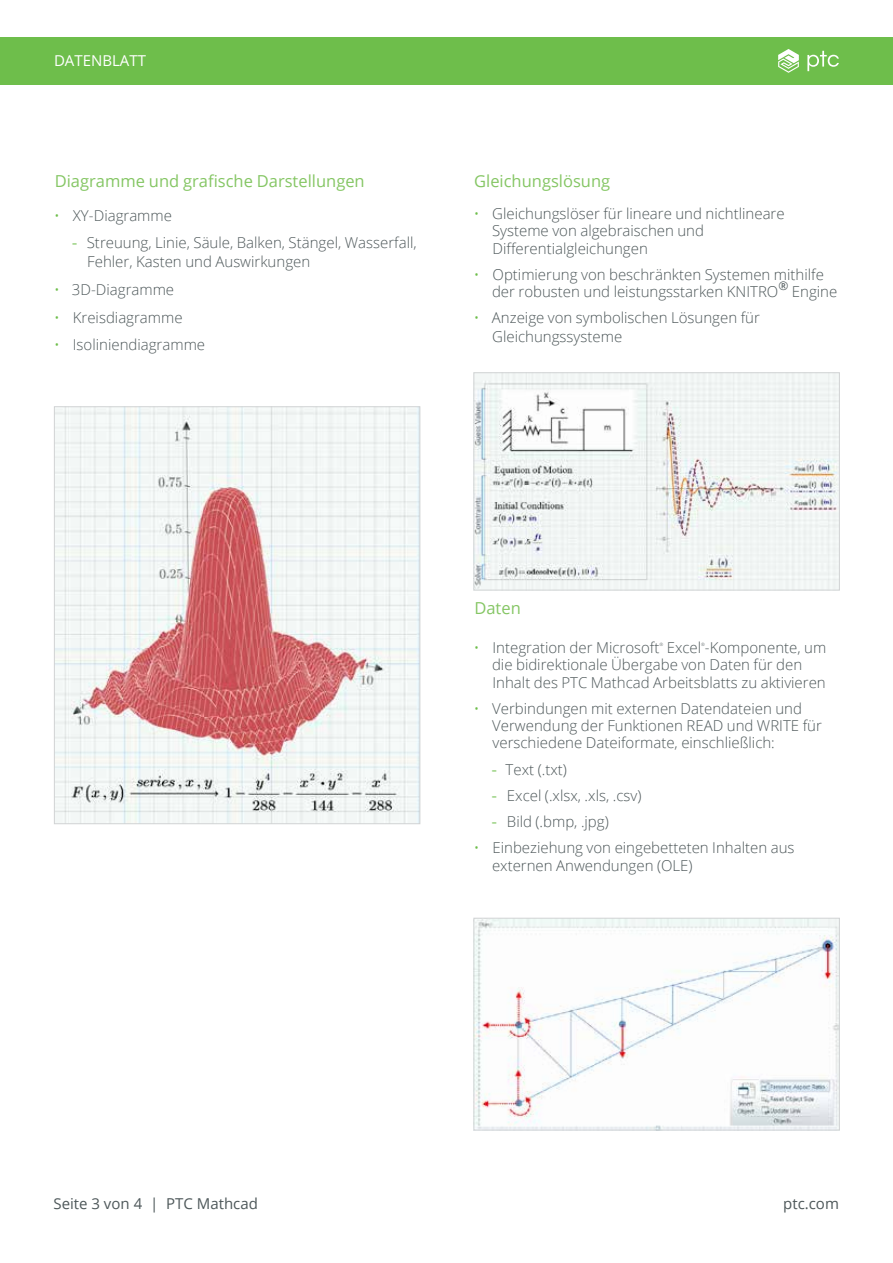
<style>
.page{position:relative;width:893px;height:1263px;background:#fff}
.page>*{position:absolute;margin:0;border:0;box-sizing:border-box;transform-origin:0 0}
.t1{font:16.5px "Open Sans";color:#85c664}
.t2{font:300 15px/17.2px "Open Sans";color:#4e585a}
.t3{font:15px "Open Sans";color:#4e585a}
.t4{font:15px "Open Sans";color:#fff}
.t5{font:12px "Open Sans";color:#4e585a}
.t6{font:300 4.5px "Open Sans";color:#4e585a}
.s1{color:#6ebe4b}
.s2{font-family:"DIN Pro";font-weight:400;color:#6ebe4b}
</style>
<div class="page">
<div style="left:0;top:37px;width:893px;height:48px;background:#6ebe4b"></div>
<svg style="left:778px;top:49px;width:21px;height:24px"></svg>
<svg style="left:807px;top:51px;width:32px;height:20px"></svg>
<img style="left:56px;top:408px;width:362px;height:414px">
<div style="left:54px;top:406px;width:366px;height:418px;border:1px solid #d1d3d4"></div>
<img style="left:475px;top:374px;width:363px;height:214px">
<div style="left:473px;top:372px;width:367px;height:218px;border:1px solid #d1d3d4"></div>
<img style="left:475px;top:920px;width:363px;height:208px">
<div style="left:473px;top:918px;width:367px;height:212px;border:1px solid #d1d3d4"></div>
<p class="t4" style="left:54px;top:50px;width:93px">DATENBLATT</p>
<p class="t1" style="left:55px;top:169px;width:311px">Diagramme und grafische Darstellungen</p>
<p class="t2" style="left:54px;top:206px;width:119px"><span class="s1">•</span> XY-Diagramme</p>
<p class="t2" style="left:87px;top:233px;width:331px;line-height:18.8px;text-indent:-16px"><span class="s2">-</span> Streuung, Linie, Säule, Balken, Stängel, Wasserfall,<br>Fehler, Kasten und Auswirkungen</p>
<p class="t2" style="left:54px;top:280px;width:122px"><span class="s1">•</span> 3D-Diagramme</p>
<p class="t2" style="left:54px;top:308px;width:130px"><span class="s1">•</span> Kreisdiagramme</p>
<p class="t2" style="left:54px;top:336px;width:153px"><span class="s1">•</span> Isoliniendiagramme</p>
<p class="t1" style="left:474px;top:169px;width:138px">Gleichungslösung</p>
<p class="t2" style="left:492px;top:205px;width:294px;text-indent:-18px"><span class="s1">•</span> Gleichungslöser für lineare und nichtlineare<br>Systeme von algebraischen und<br>Differentialgleichungen</p>
<p class="t2" style="left:492px;top:265px;width:333px;text-indent:-18px"><span class="s1">•</span> Optimierung von beschränkten Systemen mithilfe der robusten und leistungsstarken KNITRO</p>
<p class="t5" style="left:778px;top:277px;width:11px">®</p>
<p class="t2" style="left:792px;top:283px;width:47px">Engine</p>
<p class="t2" style="left:492px;top:308px;width:269px;line-height:18.8px;text-indent:-19px"><span class="s1">•</span> Anzeige von symbolischen Lösungen für<br>Gleichungssysteme</p>
<p class="t1" style="left:474px;top:597px;width:48px">Daten</p>
<p class="t2" style="left:474px;top:639px;width:187px"><span class="s1">•</span> Integration der Microsoft</p>
<p class="t6" style="left:659px;top:642px;width:5px">®</p>
<p class="t2" style="left:667px;top:639px;width:161px">Excel -Komponente, um</p>
<p class="t6" style="left:701px;top:641px;width:5px">®</p>
<p class="t2" style="left:492px;top:656px;width:335px">die bidirektionale Übergabe von Daten für den<br>Inhalt des PTC Mathcad Arbeitsblatts zu aktivieren</p>
<p class="t2" style="left:492px;top:699px;width:331px;text-indent:-19px"><span class="s1">•</span> Verbindungen mit externen Datendateien und<br>Verwendung der Funktionen READ und WRITE für verschiedene Dateiformate, einschließlich:</p>
<p class="t2" style="left:491px;top:760px;width:77px"><span class="s2">-</span> Text (.txt)</p>
<p class="t2" style="left:491px;top:786px;width:152px"><span class="s2">-</span> Excel (.xlsx, .xls, .csv)</p>
<p class="t2" style="left:491px;top:813px;width:119px"><span class="s2">-</span> Bild (.bmp, .jpg)</p>
<p class="t2" style="left:492px;top:839px;width:304px;text-indent:-18px"><span class="s1">•</span> Einbeziehung von eingebetteten Inhalten aus externen Anwendungen (OLE)</p>
<p class="t3" style="left:53px;top:1193px;width:206px">Seite 3 von 4 | PTC Mathcad</p>
<p class="t3" style="left:783px;top:1193px;width:57px">ptc.com</p>
</div>
